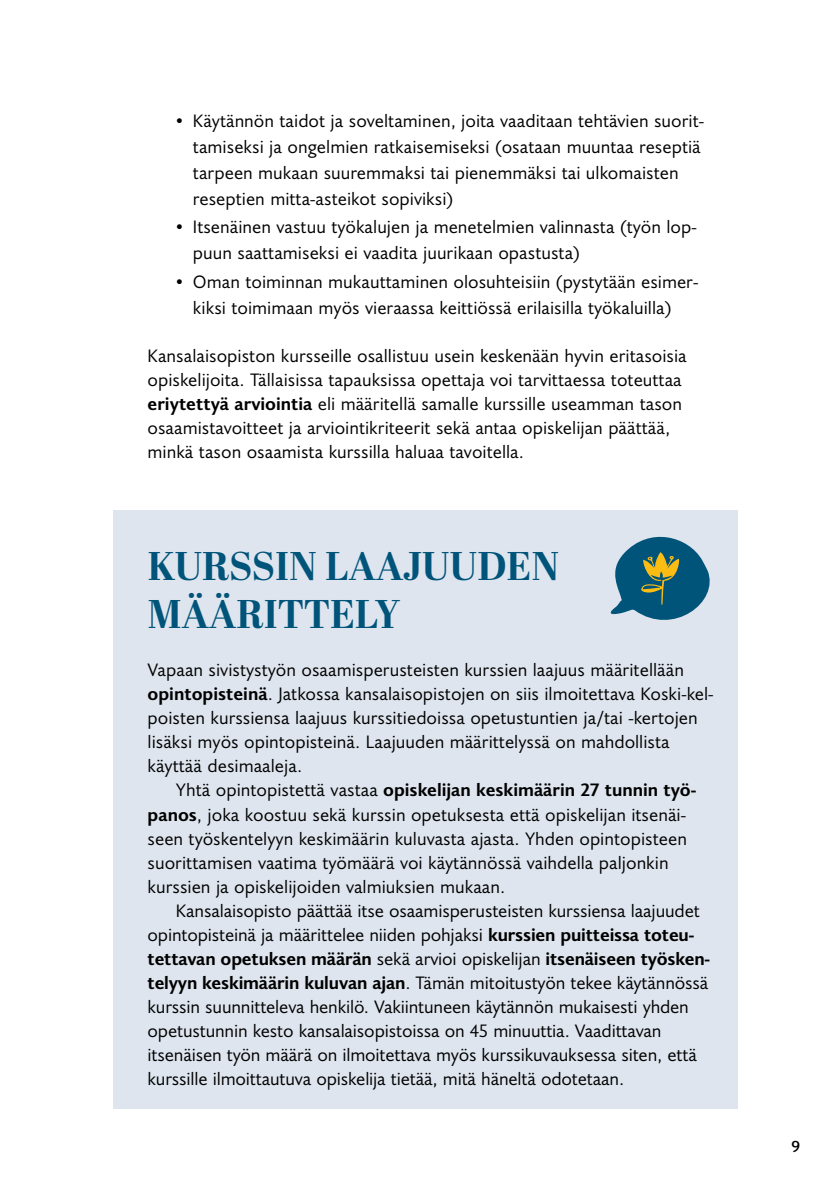
<style>
.page{position:relative;width:840px;height:1191px;background:#fff}
.page>*{position:absolute;margin:0;border:0;box-sizing:border-box;transform-origin:0 0}
.t1{font:700 40px "Abril Display";color:#00547a}
.t2{font:18px/24px "Joanna Sans Nova";color:#000}
.t3{font:500 16px "Joanna Sans Nova";color:#000}
.s1{font-weight:700}
</style>
<div class="page">
<div style="left:113px;top:510px;width:624px;height:599px;background:#dee5ee"></div>
<svg style="left:610px;top:536px;width:100px;height:84px"></svg>
<p class="t2" style="left:193px;top:107px;width:512px;line-height:26px;text-indent:-17px">• Käytännön taidot ja soveltaminen, joita vaaditaan tehtävien suorit&shy;tamiseksi ja ongelmien ratkaisemiseksi (osataan muuntaa reseptiä tarpeen mukaan suuremmaksi tai pienemmäksi tai ulkomaisten reseptien mitta-asteikot sopiviksi)</p>
<p class="t2" style="left:193px;top:213px;width:505px;line-height:26px;text-indent:-17px">• Itsenäinen vastuu työkalujen ja menetelmien valinnasta (työn lop&shy;puun saattamiseksi ei vaadita juurikaan opastusta)</p>
<p class="t2" style="left:176px;top:268px;width:523px;line-height:26px;text-align:center">• Oman toiminnan mukauttaminen olosuhteisiin (pystytään esimer&shy;kiksi toimimaan myös vieraassa keittiössä erilaisilla työkaluilla)</p>
<p class="t2" style="left:147px;top:343px;width:540px">Kansalaisopiston kursseille osallistuu usein keskenään hyvin eritasoisia opiskelijoita. Tällaisissa tapauksissa opettaja voi tarvittaessa toteuttaa <span class="s1">eriytettyä arviointia</span> eli määritellä samalle kurssille useamman tason osaamistavoitteet ja arviointikriteerit sekä antaa opiskelijan päättää, minkä tason osaamista kurssilla haluaa tavoitella.</p>
<p class="t1" style="left:147px;top:539px;width:413px">KURSSIN LAAJUUDEN</p>
<p class="t1" style="left:147px;top:587px;width:254px">MÄÄRITTELY</p>
<p class="t2" style="left:147px;top:657px;width:567px">Vapaan sivistystyön osaamisperusteisten kurssien laajuus määritellään <span class="s1">opintopisteinä</span>. Jatkossa kansalaisopistojen on siis ilmoitettava Koski-kel&shy;poisten kurssiensa laajuus kurssitiedoissa opetustuntien ja/tai -kertojen lisäksi myös opintopisteinä. Laajuuden määrittelyssä on mahdollista käyttää desimaaleja.</p>
<p class="t2" style="left:147px;top:777px;width:550px;text-indent:28px">Yhtä opintopistettä vastaa <span class="s1">opiskelijan keskimäärin 27 tunnin työ&shy;panos</span>, joka koostuu sekä kurssin opetuksesta että opiskelijan itsenäi&shy;seen työskentelyyn keskimäärin kuluvasta ajasta. Yhden opintopisteen suorittamisen vaatima työmäärä voi käytännössä vaihdella paljonkin kurssien ja opiskelijoiden valmiuksien mukaan.</p>
<p class="t2" style="left:147px;top:897px;width:564px;text-indent:28px">Kansalaisopisto päättää itse osaamisperusteisten kurssiensa laajuudet opintopisteinä ja määrittelee niiden pohjaksi <span class="s1">kurssien puitteissa toteu&shy;tettavan opetuksen määrän</span> sekä arvioi opiskelijan <span class="s1">itsenäiseen työsken&shy;telyyn keskimäärin kuluvan ajan</span>. Tämän mitoitustyön tekee käytännössä kurssin suunnitteleva henkilö. Vakiintuneen käytännön mukaisesti yhden opetustunnin kesto kansalaisopistoissa on 45 minuuttia. Vaadittavan itsenäisen työn määrä on ilmoitettava myös kurssikuvauksessa siten, että kurssille ilmoittautuva opiskelija tietää, mitä häneltä odotetaan.</p>
<p class="t3" style="left:791px;top:1134px;width:10px">9</p>
</div>
